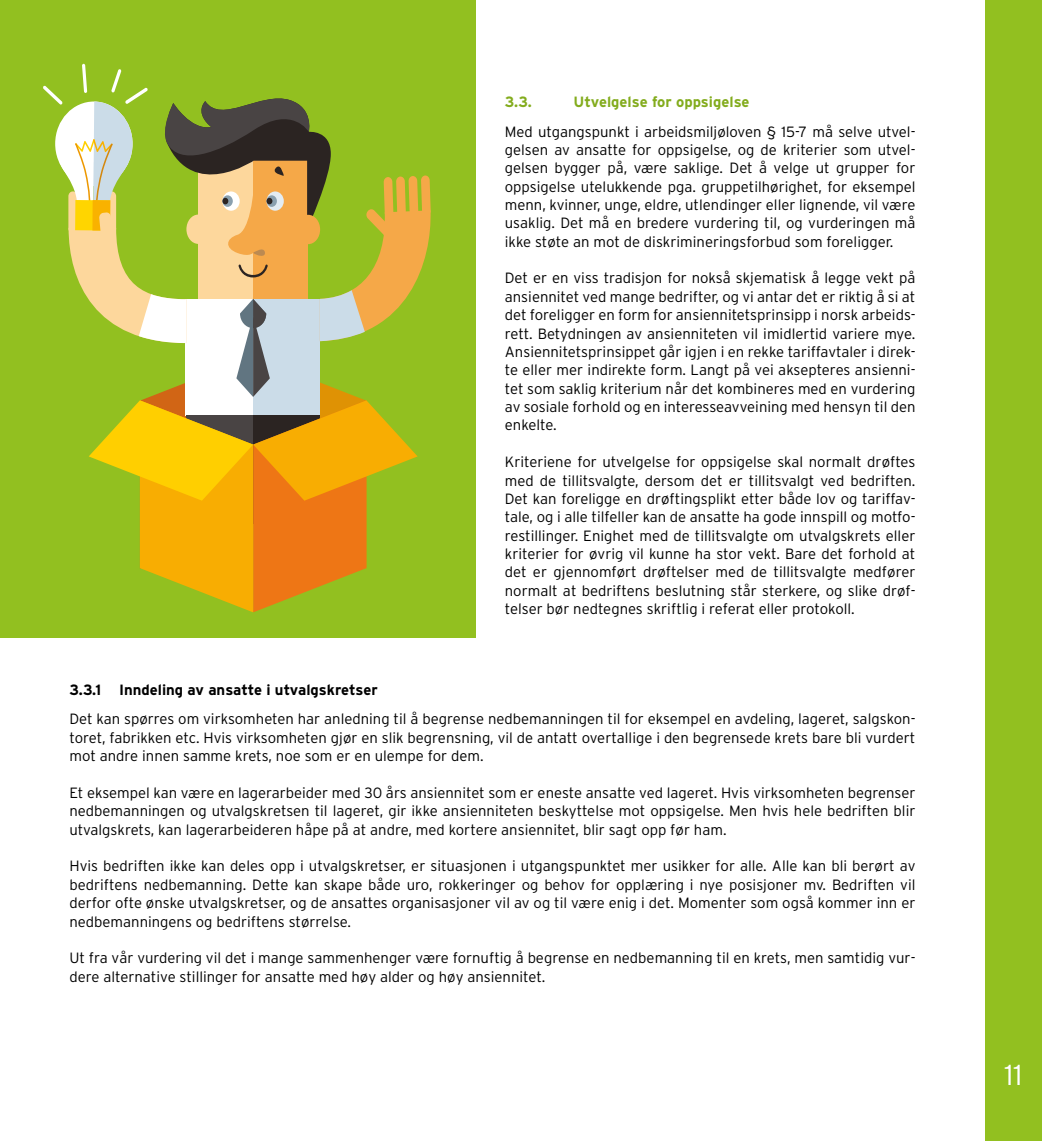
<style>
.page{position:relative;width:1042px;height:1141px;background:#fff}
.page>*{position:absolute;margin:0;border:0;box-sizing:border-box;transform-origin:0 0}
.t1{font:300 28.88px "Interstate";color:#fff}
.t2{font:300 14.88px/18.4px "Interstate";color:#000;text-align:justify}
.t3{font:700 14.88px "Interstate";color:#000}
.t4{font:700 14.88px "Interstate";color:#83ac1d}
</style>
<div class="page">
<div style="left:0;top:0;width:475px;height:637px;background:#92c020"></div>
<svg style="left:43px;top:64px;width:388px;height:548px"></svg>
<div style="left:985px;top:0;width:57px;height:1141px;background:#92c020"></div>
<p class="t4" style="left:505px;top:93px;width:28px">3.3.</p>
<p class="t4" style="left:573px;top:93px;width:177px">Utvelgelse for oppsigelse</p>
<p class="t2" style="left:505px;top:122px;width:412px">Med utgangspunkt i arbeidsmiljøloven § 15-7 må selve utvel&shy;gelsen av ansatte for oppsigelse, og de kriterier som utvel&shy;gelsen bygger på, være saklige. Det å velge ut grupper for oppsigelse utelukkende pga. gruppetilhørighet, for eksempel menn, kvinner, unge, eldre, utlendinger eller lignende, vil være usaklig. Det må en bredere vurdering til, og vurderingen må ikke støte an mot de diskrimineringsforbud som foreligger.</p>
<p class="t2" style="left:505px;top:269px;width:412px">Det er en viss tradisjon for nokså skjematisk å legge vekt på ansiennitet ved mange bedrifter, og vi antar det er riktig å si at det foreligger en form for ansiennitetsprinsipp i norsk arbeids&shy;rett. Betydningen av ansienniteten vil imidlertid variere mye.<br>Ansiennitetsprinsippet går igjen i en rekke tariffavtaler i direk&shy;te eller mer indirekte form. Langt på vei aksepteres ansienni&shy;tet som saklig kriterium når det kombineres med en vurdering av sosiale forhold og en interesseavveining med hensyn til den enkelte.</p>
<p class="t2" style="left:505px;top:453px;width:412px">Kriteriene for utvelgelse for oppsigelse skal normalt drøftes med de tillitsvalgte, dersom det er tillitsvalgt ved bedriften.<br>Det kan foreligge en drøftingsplikt etter både lov og tariffav&shy;tale, og i alle tilfeller kan de ansatte ha gode innspill og motfo&shy;restillinger. Enighet med de tillitsvalgte om utvalgskrets eller kriterier for øvrig vil kunne ha stor vekt. Bare det forhold at det er gjennomført drøftelser med de tillitsvalgte medfører normalt at bedriftens beslutning står sterkere, og slike drøf&shy;telser bør nedtegnes skriftlig i referat eller protokoll.</p>
<p class="t3" style="left:69px;top:681px;width:310px">3.3.1 Inndeling av ansatte i utvalgskretser</p>
<p class="t2" style="left:69px;top:710px;width:847px">Det kan spørres om virksomheten har anledning til å begrense nedbemanningen til for eksempel en avdeling, lageret, salgskon&shy;toret, fabrikken etc. Hvis virksomheten gjør en slik begrensning, vil de antatt overtallige i den begrensede krets bare bli vurdert mot andre innen samme krets, noe som er en ulempe for dem.</p>
<p class="t2" style="left:69px;top:783px;width:847px">Et eksempel kan være en lagerarbeider med 30 års ansiennitet som er eneste ansatte ved lageret. Hvis virksomheten begrenser nedbemanningen og utvalgskretsen til lageret, gir ikke ansienniteten beskyttelse mot oppsigelse. Men hvis hele bedriften blir utvalgskrets, kan lagerarbeideren håpe på at andre, med kortere ansiennitet, blir sagt opp før ham.</p>
<p class="t2" style="left:69px;top:857px;width:847px">Hvis bedriften ikke kan deles opp i utvalgskretser, er situasjonen i utgangspunktet mer usikker for alle. Alle kan bli berørt av bedriftens nedbemanning. Dette kan skape både uro, rokkeringer og behov for opplæring i nye posisjoner mv. Bedriften vil derfor ofte ønske utvalgskretser, og de ansattes organisasjoner vil av og til være enig i det. Momenter som også kommer inn er nedbemanningens og bedriftens størrelse.</p>
<p class="t2" style="left:69px;top:949px;width:847px">Ut fra vår vurdering vil det i mange sammenhenger være fornuftig å begrense en nedbemanning til en krets, men samtidig vur&shy;dere alternative stillinger for ansatte med høy alder og høy ansiennitet.</p>
<h1 class="t1" style="left:1004px;top:1058px;width:20px">11</h1>
</div>
